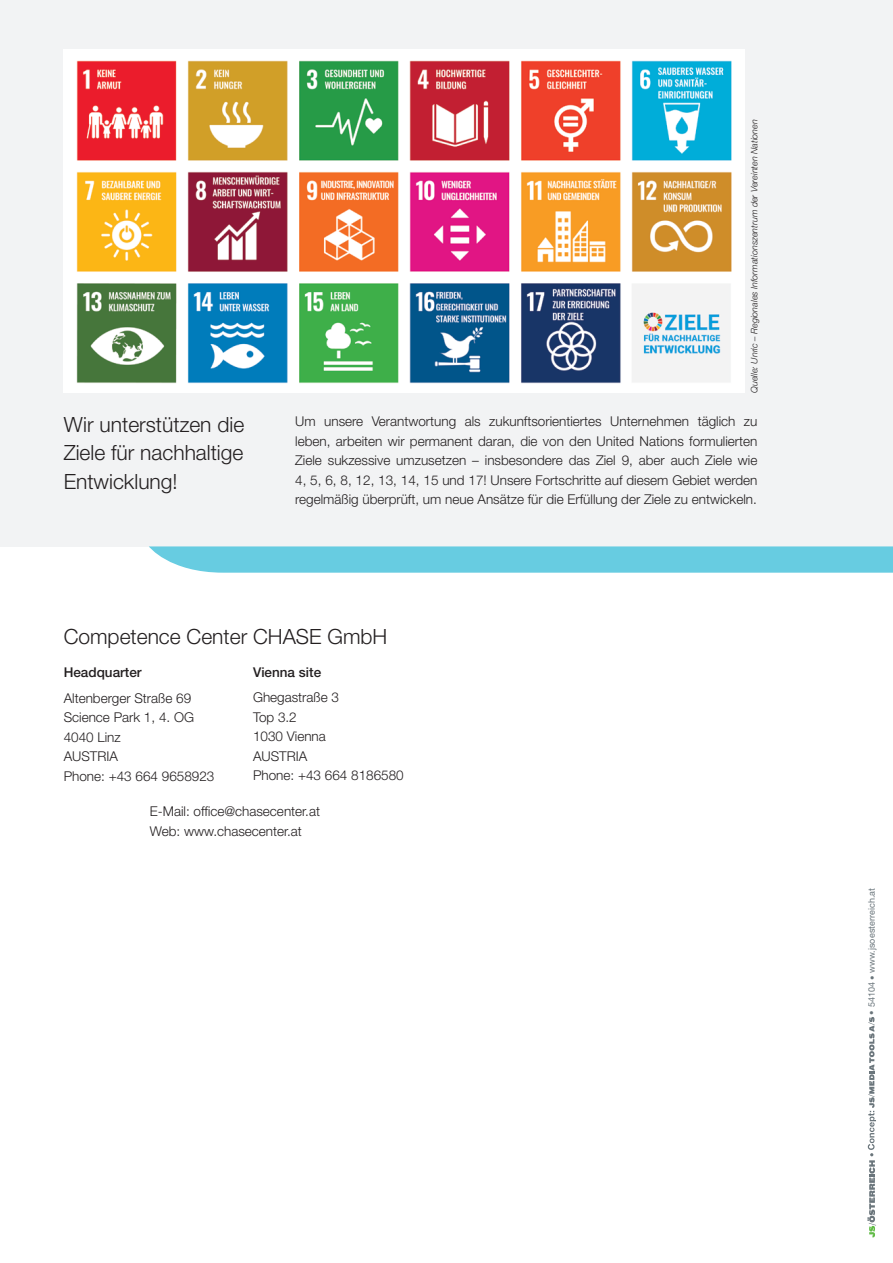
<style>
.page{position:relative;width:893px;height:1263px;background:#fff}
.page>*{position:absolute;margin:0;border:0;box-sizing:border-box;transform-origin:0 0}
.t1{font:300 21px/28.5px "Helvetica Neue LT Std";color:#231f20;text-align:justify}
.t2{font:300 13.5px/19.5px "Helvetica Neue LT Std";color:#231f20}
.t3{font:500 13.5px "Helvetica Neue LT Std";color:#231f20}
.t4{font:italic 300 9px "Helvetica Neue LT Std";color:#231f20}
.t5{font:9px "Helvetica Neue LT Std";letter-spacing:.005em;color:#6a757b}
</style>
<div class="page">
<div style="left:0;top:0;width:893px;height:546px;background:#f2f3f4"></div>
<img style="left:64px;top:50px;width:680px;height:342px">
<svg style="left:867px;top:1017px;width:9px;height:220px"></svg>
<svg style="left:149px;top:546px;width:744px;height:27px"></svg>
<h1 class="t1" style="left:64px;top:410px;width:182px">Wir unterstützen die Ziele für nachhaltige Entwicklung!</h1>
<p class="t4" style="left:749px;top:393px;width:275px;rotate:-90deg">Quelle: Unric – Regionales Informationszentrum der Vereinten Nationen</p>
<p class="t2" style="left:295px;top:411px;width:464px;text-align:justify">Um unsere Verantwortung als zukunftsorientiertes Unternehmen täglich zu leben, arbeiten wir permanent daran, die von den United Nations formulierten Ziele sukzessive umzusetzen – insbesondere das Ziel 9, aber auch Ziele wie 4, 5, 6, 8, 12, 13, 14, 15 und 17! Unsere Fortschritte auf diesem Gebiet werden regelmäßig überprüft, um neue Ansätze für die Erfüllung der Ziele zu entwickeln.</p>
<h1 class="t1" style="left:64px;top:622px;width:325px">Competence Center CHASE GmbH</h1>
<p class="t3" style="left:64px;top:664px;width:80px">Headquarter</p>
<p class="t2" style="left:64px;top:688px;width:152px">Altenberger Straße 69<br>Science Park 1, 4. OG<br>4040 Linz<br>AUSTRIA<br>Phone: +43 664 9658923</p>
<p class="t2" style="left:150px;top:801px;width:172px">E-Mail: office@chasecenter.at<br>Web: www.chasecenter.at</p>
<p class="t3" style="left:253px;top:664px;width:70px">Vienna site</p>
<p class="t2" style="left:253px;top:688px;width:152px">Ghegastraße 3<br>Top 3.2<br>1030 Vienna<br>AUSTRIA<br>Phone: +43 664 8186580</p>
<p class="t5" style="left:866px;top:1015px;width:128px;rotate:-90deg">• 54104 • www.jsoesterreich.at</p>
</div>
